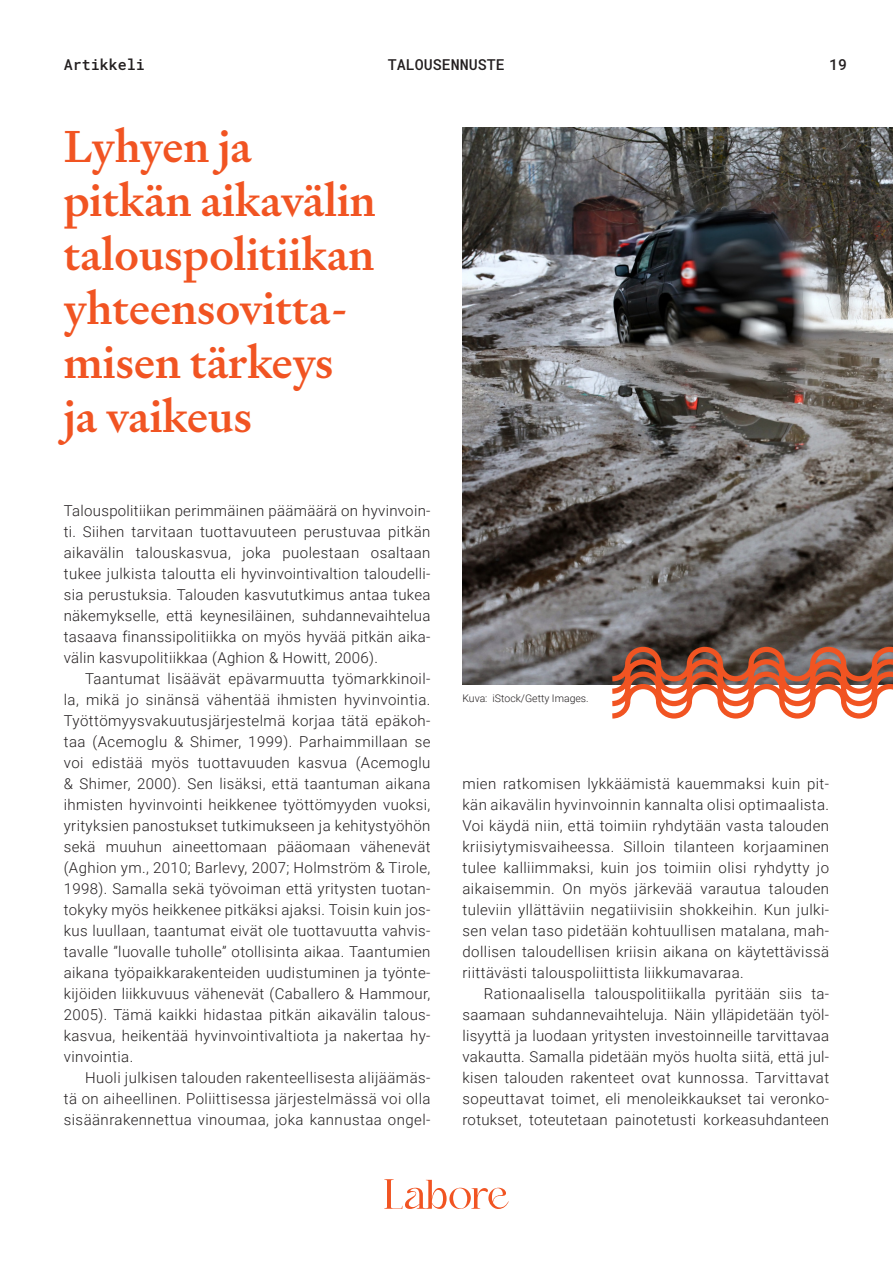
<style>
.page{position:relative;width:893px;height:1263px;background:#fff}
.page>*{position:absolute;margin:0;border:0;box-sizing:border-box;transform-origin:0 0}
.Otsikko{font:500 45px/54px "Signifier";color:#f15422}
.Leipis{font:300 15px/21px "Roboto";letter-spacing:.025em;color:#231f20;text-align:justify}
.Leipis_ilman_sisenny{font:300 15px/21px "Roboto";letter-spacing:.02em;color:#231f20;text-align:justify}
.t1{font:500 15px "Roboto Mono";color:#231f20}
.Viite{font:300 10.5px "Roboto";color:#231f20}
</style>
<div class="page">
<svg style="left:384px;top:1179px;width:125px;height:30px"></svg>
<img style="left:462px;top:127px;width:431px;height:557px">
<svg style="left:607px;top:644px;width:286px;height:75px"></svg>
<p class="t1" style="left:64px;top:54px;width:82px">Artikkeli</p>
<p class="t1" style="left:388px;top:54px;width:118px">TALOUSENNUSTE</p>
<p class="t1" style="left:829px;top:54px;width:19px">19</p>
<p class="Otsikko" style="left:64px;top:120px;width:314px">Lyhyen ja pitkän aikavälin talouspolitiikan yhteensovitta&shy;misen tärkeys</p>
<p class="Otsikko" style="left:64px;top:390px;width:190px">ja vaikeus</p>
<p class="Leipis_ilman_sisenny" style="left:64px;top:500px;width:368px">Talouspolitiikan perimmäinen päämäärä on hyvinvoin&shy;ti. Siihen tarvitaan tuottavuuteen perustuvaa pitkän aikavälin talouskasvua, joka puolestaan osaltaan tukee julkista taloutta eli hyvinvointivaltion taloudelli&shy;sia perustuksia. Talouden kasvututkimus antaa tukea näkemykselle, että keynesiläinen, suhdannevaihtelua tasaava finanssipolitiikka on myös hyvää pitkän aika&shy;välin kasvupolitiikkaa (Aghion &amp; Howitt, 2006).</p>
<p class="Leipis" style="left:64px;top:668px;width:368px;text-indent:21px">Taantumat lisäävät epävarmuutta työmarkkinoil&shy;la, mikä jo sinänsä vähentää ihmisten hyvinvointia.<br>Työttömyysvakuutusjärjestelmä korjaa tätä epäkoh&shy;taa (Acemoglu &amp; Shimer, 1999). Parhaimmillaan se voi edistää myös tuottavuuden kasvua (Acemoglu &amp; Shimer, 2000). Sen lisäksi, että taantuman aikana ihmisten hyvinvointi heikkenee työttömyyden vuoksi, yrityksien panostukset tutkimukseen ja kehitystyöhön sekä muuhun aineettomaan pääomaan vähenevät (Aghion ym., 2010; Barlevy, 2007; Holmström &amp; Tirole, 1998). Samalla sekä työvoiman että yritysten tuotan&shy;tokyky myös heikkenee pitkäksi ajaksi. Toisin kuin jos&shy;kus luullaan, taantumat eivät ole tuottavuutta vahvis&shy;tavalle ”luovalle tuholle” otollisinta aikaa. Taantumien aikana työpaikkarakenteiden uudistuminen ja työnte&shy;kijöiden liikkuvuus vähenevät (Caballero &amp; Hammour, 2005). Tämä kaikki hidastaa pitkän aikavälin talous&shy;kasvua, heikentää hyvinvointivaltiota ja nakertaa hy&shy;vinvointia.</p>
<p class="Leipis" style="left:64px;top:1067px;width:368px;text-indent:21px">Huoli julkisen talouden rakenteellisesta alijäämäs&shy;tä on aiheellinen. Poliittisessa järjestelmässä voi olla sisäänrakennettua vinoumaa, joka kannustaa ongel-</p>
<p class="Viite" style="left:462px;top:691px;width:128px">Kuva: iStock/Getty Images.</p>
<p class="Leipis" style="left:462px;top:773px;width:368px">mien ratkomisen lykkäämistä kauemmaksi kuin pit&shy;kän aikavälin hyvinvoinnin kannalta olisi optimaalista.<br>Voi käydä niin, että toimiin ryhdytään vasta talouden kriisiytymisvaiheessa. Silloin tilanteen korjaaminen tulee kalliimmaksi, kuin jos toimiin olisi ryhdytty jo aikaisemmin. On myös järkevää varautua talouden tuleviin yllättäviin negatiivisiin shokkeihin. Kun julki&shy;sen velan taso pidetään kohtuullisen matalana, mah&shy;dollisen taloudellisen kriisin aikana on käytettävissä riittävästi talouspoliittista liikkumavaraa.</p>
<p class="Leipis" style="left:462px;top:983px;width:368px;text-indent:21px">Rationaalisella talouspolitiikalla pyritään siis ta&shy;saamaan suhdannevaihteluja. Näin ylläpidetään työl&shy;lisyyttä ja luodaan yritysten investoinneille tarvittavaa vakautta. Samalla pidetään myös huolta siitä, että jul&shy;kisen talouden rakenteet ovat kunnossa. Tarvittavat sopeuttavat toimet, eli menoleikkaukset tai veronko&shy;rotukset, toteutetaan painotetusti korkeasuhdanteen</p>
</div>
